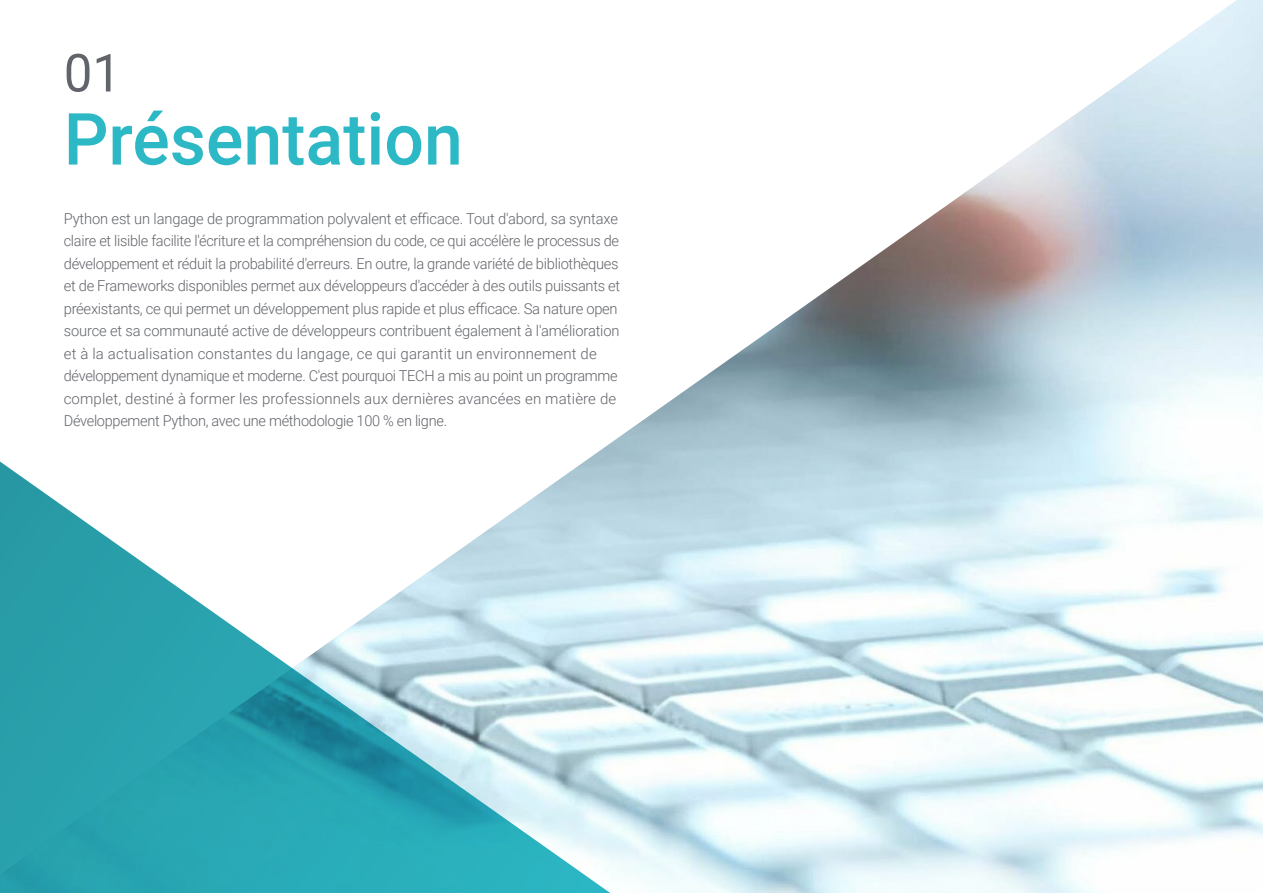
<style>
.page{position:relative;width:1263px;height:893px;background:#fff}
.page>*{position:absolute;margin:0;border:0;box-sizing:border-box;transform-origin:0 0}
.t1{font:500 72px "Roboto";color:#2db8c5}
.t2{font:52.5px "Roboto";color:#61646a}
.t3{font:300 15px/22.5px "Roboto";letter-spacing:-.02em;color:#61646a}
</style>
<div class="page">
<img style="left:607px;top:0;width:656px;height:893px">
<svg style="left:0;top:446px;width:640px;height:447px"></svg>
<h2 class="t2" style="left:64px;top:36px;width:59px">01</h2>
<h1 class="t1" style="left:64px;top:89px;width:401px">Présentation</h1>
<p class="t3" style="left:64px;top:207px;width:558px">Python est un langage de programmation polyvalent et efficace. Tout d'abord, sa syntaxe claire et lisible facilite l'écriture et la compréhension du code, ce qui accélère le processus de développement et réduit la probabilité d'erreurs. En outre, la grande variété de bibliothèques et de Frameworks disponibles permet aux développeurs d'accéder à des outils puissants et préexistants, ce qui permet un développement plus rapide et plus efficace. Sa nature open source et sa communauté active de développeurs contribuent également à l'amélioration et à la actualisation constantes du langage, ce qui garantit un environnement de développement dynamique et moderne. C'est pourquoi TECH a mis au point un programme complet, destiné à former les professionnels aux dernières avancées en matière de Développement Python, avec une méthodologie 100 % en ligne.</p>
</div>
